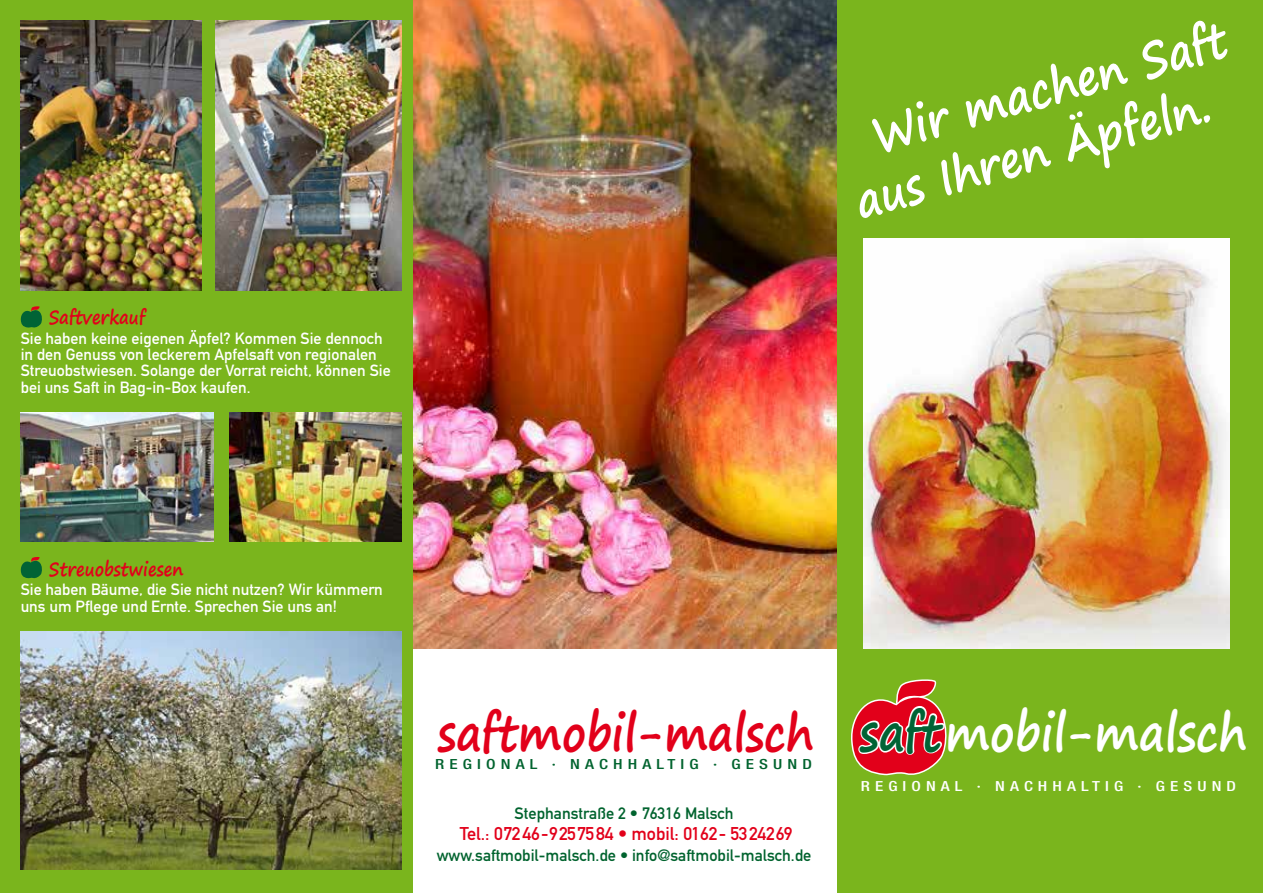
<style>
.page{position:relative;width:1263px;height:893px;background:#fff}
.page>*{position:absolute;margin:0;border:0;box-sizing:border-box;transform-origin:0 0}
.t1{font:700 51px "Segoe Print";color:#fff;scale:.87 1}
.t2{font:700 50.1px "Segoe Print";color:#e2001a;scale:.87 1}
.t3{font:700 49.2px/59.4px "Segoe Print";color:#fff;scale:.87 1}
.t4{font:700 19.05px "Segoe Print";color:#e2001a;scale:.87 1}
.t5{font:18.15px "DIN Mittelschrift";color:#e2001a}
.t6{font:16.35px "DIN Mittelschrift";color:#00632e}
.t7{font:16.05px/16.4px "DIN Mittelschrift";color:#fff}
.t8{font:500 condensed 13.95px "Helvetica Neue";letter-spacing:.3em;color:#fff;scale:1.22 1}
.t9{font:500 condensed 13.95px "Helvetica Neue";letter-spacing:.3em;color:#00632e;scale:1.22 1}
.s1{color:#e2001a}
</style>
<div class="page">
<img style="left:413px;top:0;width:425px;height:648px">
<div style="left:838px;top:0;width:425px;height:893px;background:#7ab51d"></div>
<div style="left:0;top:0;width:412px;height:893px;background:#7ab51d"></div>
<img style="left:863px;top:238px;width:366px;height:410px">
<svg style="left:851px;top:679px;width:96px;height:97px"></svg>
<svg style="left:20px;top:557px;width:22px;height:22px"></svg>
<svg style="left:20px;top:306px;width:22px;height:22px"></svg>
<img style="left:216px;top:21px;width:186px;height:270px">
<img style="left:21px;top:21px;width:180px;height:270px">
<img style="left:21px;top:412px;width:193px;height:129px">
<img style="left:229px;top:412px;width:173px;height:129px">
<img style="left:21px;top:631px;width:381px;height:238px">
<p class="t4" style="left:49px;top:300px;width:112px">Saftverkauf</p>
<p class="t7" style="left:21px;top:330px;width:372px">Sie haben keine eigenen Äpfel? Kommen Sie dennoch in den Genuss von leckerem Apfelsaft von regionalen Streuobstwiesen. Solange der Vorrat reicht, können Sie bei uns Saft in Bag-in-Box kaufen.</p>
<h3 class="t3" style="left:832px;top:113px;width:461px;text-indent:34px;rotate:-15deg">Wir machen Saft aus Ihren Äpfeln.</h3>
<p class="t4" style="left:49px;top:551px;width:156px">Streuobstwiesen</p>
<p class="t7" style="left:21px;top:582px;width:364px">Sie haben Bäume, die Sie nicht nutzen? Wir kümmern uns um Pflege und Ernte. Sprechen Sie uns an!</p>
<h2 class="t2" style="left:438px;top:687px;width:433px">saftmobil-malsch</h2>
<p class="t9" style="left:435px;top:756px;width:310px">REGIONAL · NACHHALTIG · GESUND</p>
<p class="t6" style="left:515px;top:803px;width:220px">Stephanstraße 2 • 76316 Malsch</p>
<p class="t5" style="left:460px;top:823px;width:334px">Tel.: 07246-9257584 • mobil: 0162- 5324269</p>
<p class="t6" style="left:437px;top:846px;width:376px">www.saftmobil-malsch.de • info@saftmobil-malsch.de</p>
<h1 class="t1" style="left:860px;top:686px;width:446px"><span class="s1">saft</span>mobil-malsch</h1>
<p class="t8" style="left:861px;top:778px;width:309px">REGIONAL · NACHHALTIG · GESUND</p>
</div>
